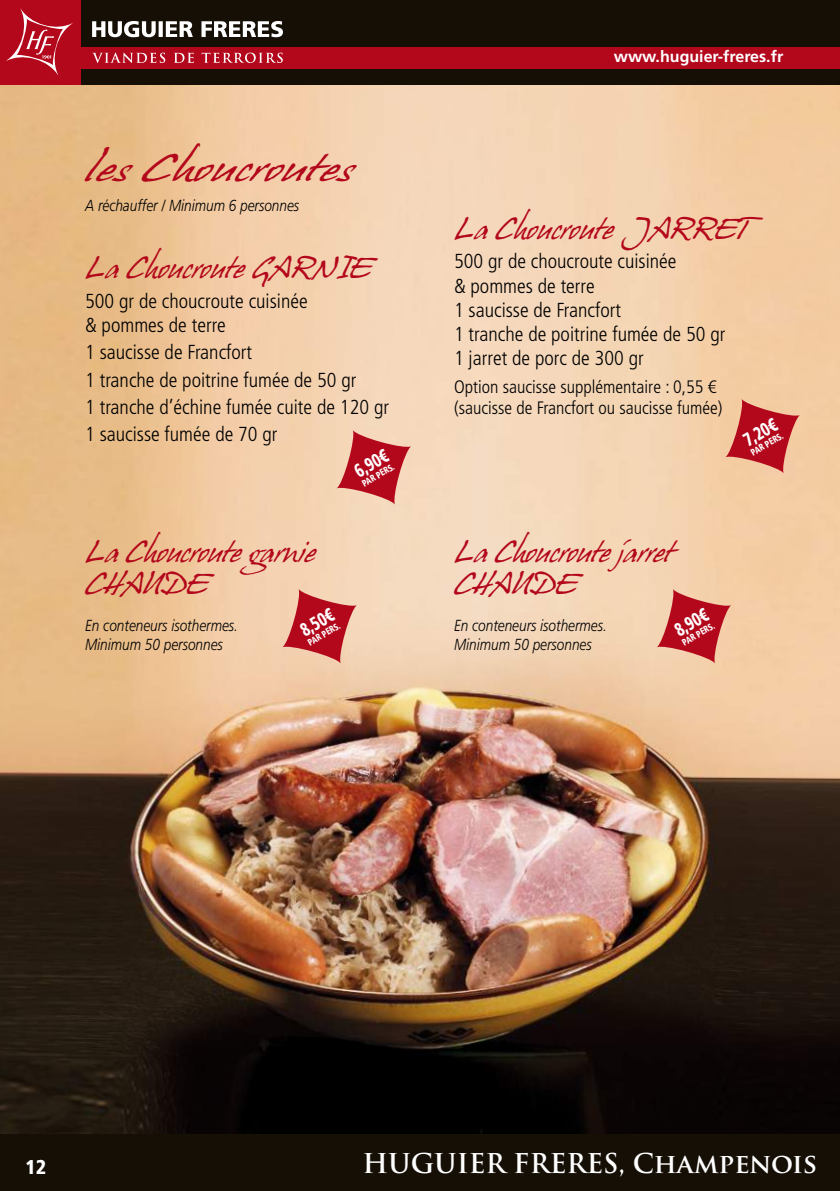
<style>
.page{position:relative;width:840px;height:1191px;background:#fff}
.page>*{position:absolute;margin:0;border:0;box-sizing:border-box;transform-origin:0 0}
.t1{font:33.8px "Hans Hand";color:#b3071b;scale:1.33 1}
.t2{font:27px/32.4px "Hans Hand";letter-spacing:-.01em;color:#b3071b}
.t3{font:700 26.6px "Trajan Pro";letter-spacing:-.005em;color:#fff}
.t4{font:300 condensed 20.2px/24.4px "Frutiger LT Std";color:#000}
.t5{font:900 condensed 20px "Frutiger LT Std";color:#fff}
.t6{font:900 condensed 19px "Frutiger LT Std";color:#fff;scale:.8 1}
.t7{font:300 condensed 18px/21.6px "Frutiger LT Std";color:#000}
.t8{font:italic 300 16px/19.2px "Frutiger LT Std";color:#000;scale:.85 1}
.t9{font:700 16px "Frutiger LT Std";color:#fff}
.t10{font:900 condensed 9.4px "Frutiger LT Std";color:#fff;scale:.85 1}
</style>
<div class="page">
<hr style="left:839px;top:351px;width:1px;height:261px;background:#f1d1c3">
<img style="left:0;top:84px;width:839px;height:1050px">
<svg style="left:336px;top:430px;width:75px;height:75px;background:#d16663"></svg>
<svg style="left:724px;top:399px;width:75px;height:74px;background:#cf5f57"></svg>
<svg style="left:656px;top:589px;width:75px;height:74px;background:#cf615c"></svg>
<svg style="left:282px;top:589px;width:75px;height:74px;background:#cf625f"></svg>
<div style="left:536px;top:0;width:303px;height:84px;background:#150f06"></div>
<div style="left:0;top:1134px;width:839px;height:57px;background:#150f06"></div>
<div style="left:0;top:0;width:81px;height:84px;background:#b3071b"></div>
<svg style="left:6px;top:8px;width:67px;height:68px"></svg>
<div style="left:81px;top:0;width:511px;height:84px;background:#150f06"></div>
<svg style="left:92px;top:21px;width:191px;height:16px"></svg>
<div style="left:78px;top:47px;width:761px;height:21px;background:#b3071b"></div>
<svg style="left:92px;top:53px;width:190px;height:10px"></svg>
<h1 class="t1" style="left:85px;top:149px;width:202px">les Choucroutes</h1>
<p class="t8" style="left:85px;top:196px;width:253px">A réchauffer / Minimum 6 personnes</p>
<h2 class="t2" style="left:85px;top:253px;width:288px">La Choucroute GARNIE</h2>
<p class="t4" style="left:85px;top:289px;width:224px">500 gr de choucroute cuisinée &amp; pommes de terre</p>
<p class="t4" style="left:85px;top:339px;width:305px;line-height:27.2px">1 saucisse de Francfort<br>1 tranche de poitrine fumée de 50 gr<br>1 tranche d’échine fumée cuite de 120 gr<br>1 saucisse fumée de 70 gr</p>
<p class="t6" style="left:350px;top:462px;width:46px;rotate:-30deg">6,90€</p>
<p class="t10" style="left:360px;top:479px;width:44px;rotate:-30deg">PAR PERS.</p>
<h2 class="t2" style="left:85px;top:536px;width:231px">La Choucroute garnie<br>CHAUDE</h2>
<p class="t8" style="left:85px;top:616px;width:181px">En conteneurs isothermes.<br>Minimum 50 personnes</p>
<p class="t6" style="left:296px;top:621px;width:46px;rotate:-30deg">8,50€</p>
<p class="t10" style="left:305px;top:638px;width:44px;rotate:-30deg">PAR PERS.</p>
<p class="t9" style="left:613px;top:47px;width:171px">www.huguier-freres.fr</p>
<h2 class="t2" style="left:454px;top:213px;width:310px">La Choucroute JARRET</h2>
<p class="t4" style="left:454px;top:249px;width:273px">500 gr de choucroute cuisinée<br>&amp; pommes de terre<br>1 saucisse de Francfort<br>1 tranche de poitrine fumée de 50 gr<br>1 jarret de porc de 300 gr</p>
<p class="t7" style="left:454px;top:376px;width:270px">Option saucisse supplémentaire : 0,55 € (saucisse de Francfort ou saucisse fumée)</p>
<p class="t6" style="left:738px;top:431px;width:46px;rotate:-30deg">7,20€</p>
<p class="t10" style="left:748px;top:448px;width:44px;rotate:-30deg">PAR PERS.</p>
<h2 class="t2" style="left:454px;top:536px;width:219px">La Choucroute jarret<br>CHAUDE</h2>
<p class="t8" style="left:454px;top:616px;width:181px">En conteneurs isothermes.<br>Minimum 50 personnes</p>
<p class="t6" style="left:670px;top:621px;width:46px;rotate:-30deg">8,90€</p>
<p class="t10" style="left:679px;top:638px;width:44px;rotate:-30deg">PAR PERS.</p>
<p class="t5" style="left:26px;top:1155px;width:22px">12</p>
<h3 class="t3" style="left:362px;top:1146px;width:456px">HUGUIER FRERES, Champenois</h3>
</div>
